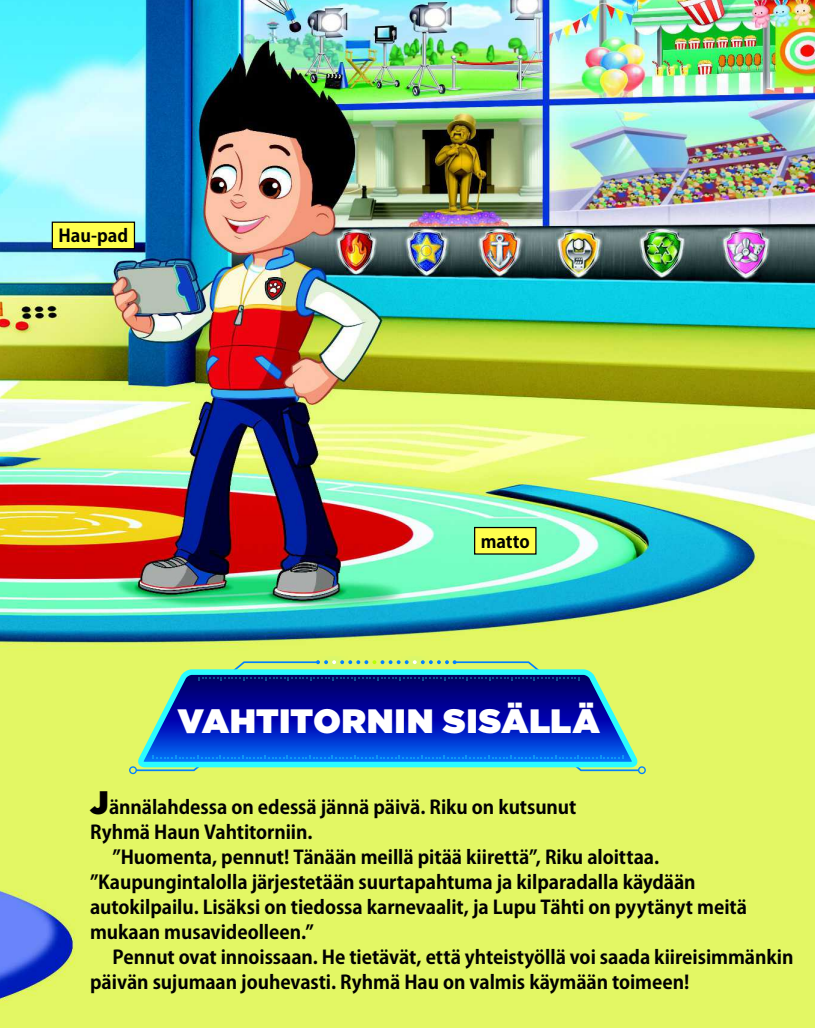
<style>
.page{position:relative;width:815px;height:1028px;background:#fff}
.page>*{position:absolute;margin:0;border:0;box-sizing:border-box;transform-origin:0 0}
.t1{font:900 33.75px "Gotham";letter-spacing:.025em;color:#fff}
.t2{font:700 18.75px/25px "Koz Go Pr 6 N";letter-spacing:-.005em;color:#000}
.t3{font:700 17.5px "Koz Go Pr 6 N";letter-spacing:-.005em;color:#000}
.s1{font-family:"Gotham";font-weight:900;font-size:32.5px}
</style>
<div class="page">
<img style="left:0;top:0;width:815px;height:1028px">
<div style="left:52px;top:222px;width:82px;height:27px;background:#ffff4d"></div>
<div style="left:52px;top:221px;width:83px;height:28px;border:1px solid #000"></div>
<div style="left:475px;top:527px;width:61px;height:27px;background:#ffff4d"></div>
<div style="left:474px;top:527px;width:63px;height:27px;border:1px solid #000"></div>
<img style="left:316px;top:656px;width:37px;height:4px">
<img style="left:396px;top:656px;width:37px;height:4px">
<svg style="left:138px;top:669px;width:500px;height:78px;background:#1e35a3"></svg>
<svg style="left:129px;top:747px;width:517px;height:27px;background:#45abcd"></svg>
<svg style="left:186px;top:660px;width:401px;height:26px;background:#518d8f"></svg>
<p class="t3" style="left:59px;top:226px;width:71px">Hau-pad</p>
<p class="t3" style="left:481px;top:531px;width:51px">matto</p>
<h1 class="t1" style="left:178px;top:696px;width:423px">VAHTITORNIN SISÄLLÄ</h1>
<p class="t2" style="left:90px;top:795px;width:488px"><span class="s1">J</span>ännälahdessa on edessä jännä päivä. Riku on kutsunut<br>Ryhmä Haun Vahtitorniin.</p>
<p class="t2" style="left:90px;top:845px;width:658px;text-indent:22px">”Huomenta, pennut! Tänään meillä pitää kiirettä”, Riku aloittaa. ”Kaupungintalolla järjestetään suurtapahtuma ja kilparadalla käydään autokilpailu. Lisäksi on tiedossa karnevaalit, ja Lupu Tähti on pyytänyt meitä mukaan musavideolleen.”</p>
<p class="t2" style="left:90px;top:945px;width:705px;text-indent:22px">Pennut ovat innoissaan. He tietävät, että yhteistyöllä voi saada kiireisimmänkin päivän sujumaan jouhevasti. Ryhmä Hau on valmis käymään toimeen!</p>
</div>
